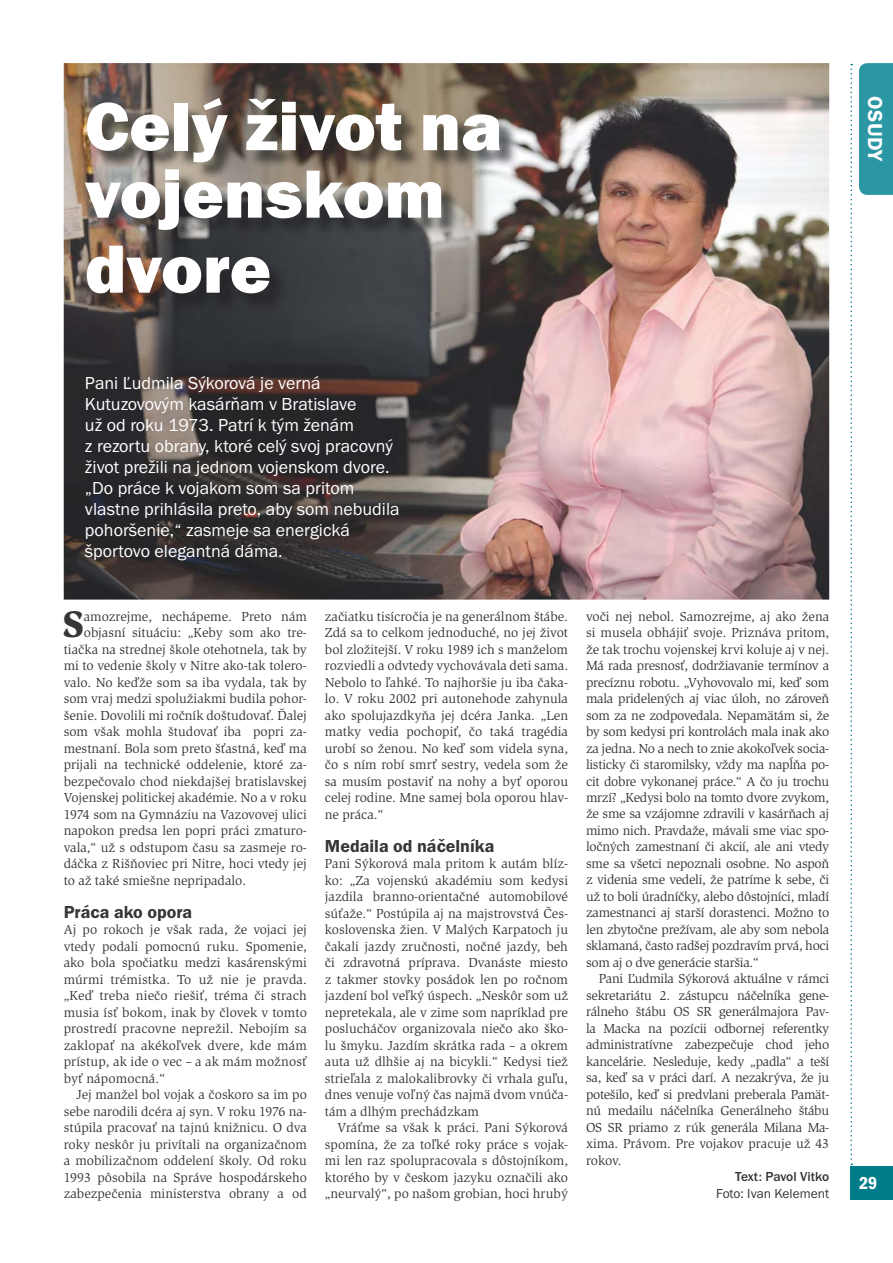
<style>
.page{position:relative;width:893px;height:1263px;background:#fff}
.page>*{position:absolute;margin:0;border:0;box-sizing:border-box;transform-origin:0 0}
.t1{font:70.5px/67.5px "Franklin Got Itc TOT Hea";color:#fff}
.t2{font:900 38.25px "Slimbach Itc TOT";color:#373535}
.t3{font:21px "Franklin Got Itc TOT Dem";letter-spacing:.015em;color:#fff}
.t4{font:18px/21px "Franklin Got Itc TOT Boo";color:#fff}
.t5{font:18px "Franklin Got Itc TOT Dem";color:#373535}
.t6{font:18px "Franklin Got Itc TOT Dem Con";color:#fff}
.t7{font:13.5px/16.5px "Slimbach Itc TOT";color:#373535;text-align:justify}
.t8{font:13.5px "Franklin Got Itc TOT Boo";color:#373535}
.t9{font:500 13.5px "Franklin Got Itc TOT";letter-spacing:-.01em;color:#373535}
</style>
<div class="page">
<div style="left:850px;top:1166px;width:43px;height:33px;background:#007b89"></div>
<svg style="left:850px;top:64px;width:2px;height:1101px"></svg>
<div style="left:859px;top:63px;width:34px;height:132px;background:#2b97a4"></div>
<img style="left:64px;top:63px;width:765px;height:537px">
<img style="left:88px;top:101px;width:429px;height:211px">
<h1 class="t1" style="left:85px;top:99px;width:419px">Celý život na vojenskom</h1>
<h1 class="t1" style="left:85px;top:242px;width:188px">dvore</h1>
<h3 class="t3" style="left:882px;top:96px;width:66px;rotate:90deg">OSUDY</h3>
<p class="t4" style="left:85px;top:374px;width:316px">Pani Ľudmila Sýkorová je verná Kutuzovovým kasárňam v Bratislave<br>už od roku 1973. Patrí k tým ženám<br>z rezortu obrany, ktoré celý svoj pracovný život prežili na jednom vojenskom dvore. „Do práce k vojakom som sa pritom vlastne prihlásila preto, aby som nebudila pohoršenie,“ zasmeje sa energická športovo elegantná dáma.</p>
<h2 class="t2" style="left:63px;top:610px;width:23px">S</h2>
<p class="t7" style="left:84px;top:609px;width:224px">amozrejme, nechápeme. Preto nám</p>
<p class="t7" style="left:84px;top:626px;width:225px">objasní situáciu: „Keby som ako tre-</p>
<p class="t7" style="left:64px;top:642px;width:245px">tiačka na strednej škole otehotnela, tak by</p>
<p class="t7" style="left:64px;top:659px;width:245px">mi to vedenie školy v Nitre ako-tak tolero-</p>
<p class="t7" style="left:64px;top:675px;width:245px">valo. No keďže som sa iba vydala, tak by</p>
<p class="t7" style="left:64px;top:692px;width:245px">som vraj medzi spolužiakmi budila pohor-</p>
<p class="t7" style="left:64px;top:708px;width:245px">šenie. Dovolili mi ročník doštudovať. Ďalej</p>
<p class="t7" style="left:64px;top:725px;width:245px">som však mohla študovať iba popri za-</p>
<p class="t7" style="left:64px;top:741px;width:245px">mestnaní. Bola som preto šťastná, keď ma</p>
<p class="t7" style="left:64px;top:758px;width:245px">prijali na technické oddelenie, ktoré za-</p>
<p class="t7" style="left:64px;top:774px;width:245px">bezpečovalo chod niekdajšej bratislavskej</p>
<p class="t7" style="left:64px;top:791px;width:245px">Vojenskej politickej akadémie. No a v roku</p>
<p class="t7" style="left:64px;top:807px;width:245px">1974 som na Gymnáziu na Vazovovej ulici</p>
<p class="t7" style="left:64px;top:824px;width:245px">napokon predsa len popri práci zmaturo-</p>
<p class="t7" style="left:64px;top:840px;width:245px">vala,“ už s odstupom času sa zasmeje ro-</p>
<p class="t7" style="left:64px;top:857px;width:245px">dáčka z Rišňoviec pri Nitre, hoci vtedy jej</p>
<p class="t7" style="left:64px;top:873px;width:184px">to až také smiešne nepripadalo.</p>
<h3 class="t5" style="left:64px;top:906px;width:130px">Práca ako opora</h3>
<p class="t7" style="left:64px;top:923px;width:245px">Aj po rokoch je však rada, že vojaci jej vtedy podali pomocnú ruku. Spomenie, ako bola spočiatku medzi kasárenskými múrmi trémistka. To už nie je pravda. „Keď treba niečo riešiť, tréma či strach musia ísť bokom, inak by človek v tomto prostredí pracovne neprežil. Nebojím sa zaklopať na akékoľvek dvere, kde mám prístup, ak ide o vec – a ak mám možnosť byť nápomocná.“</p>
<p class="t7" style="left:64px;top:1088px;width:245px;text-indent:13px">Jej manžel bol vojak a čoskoro sa im po sebe narodili dcéra aj syn. V roku 1976 na&shy;stúpila pracovať na tajnú knižnicu. O dva roky neskôr ju privítali na organizačnom a mobilizačnom oddelení školy. Od roku 1993 pôsobila na Správe hospodárskeho zabezpečenia ministerstva obrany a od</p>
<p class="t7" style="left:325px;top:609px;width:245px">začiatku tisícročia je na generálnom štábe.<br>Zdá sa to celkom jednoduché, no jej život bol zložitejší. V roku 1989 ich s manželom rozviedli a odvtedy vychovávala deti sama.<br>Nebolo to ľahké. To najhoršie ju iba čaka&shy;lo. V roku 2002 pri autonehode zahynula ako spolujazdkyňa jej dcéra Janka. „Len matky vedia pochopiť, čo taká tragédia urobí so ženou. No keď som videla syna, čo s ním robí smrť sestry, vedela som že sa musím postaviť na nohy a byť oporou celej rodine. Mne samej bola oporou hlav&shy;ne práca.“</p>
<h3 class="t5" style="left:325px;top:840px;width:171px">Medaila od náčelníka</h3>
<p class="t7" style="left:325px;top:857px;width:245px">Pani Sýkorová mala pritom k autám blíz&shy;ko: „Za vojenskú akadémiu som kedysi jazdila branno-orientačné automobilové súťaže.“ Postúpila aj na majstrovstvá Čes&shy;koslovenska žien. V Malých Karpatoch ju čakali jazdy zručnosti, nočné jazdy, beh či zdravotná príprava. Dvanáste miesto z takmer stovky posádok len po ročnom jazdení bol veľký úspech. „Neskôr som už nepretekala, ale v zime som napríklad pre poslucháčov organizovala niečo ako ško&shy;lu šmyku. Jazdím skrátka rada – a okrem auta už dlhšie aj na bicykli.“ Kedysi tiež strieľala z malokalibrovky či vrhala guľu, dnes venuje voľný čas najmä dvom vnúča&shy;tám a dlhým prechádzkam</p>
<p class="t7" style="left:325px;top:1121px;width:245px;text-indent:13px">Vráťme sa však k práci. Pani Sýkorová spomína, že za toľké roky práce s vojak&shy;mi len raz spolupracovala s dôstojníkom, ktorého by v českom jazyku označili ako „neurvalý“, po našom grobian, hoci hrubý</p>
<p class="t7" style="left:586px;top:609px;width:245px">voči nej nebol. Samozrejme, aj ako žena si musela obhájiť svoje. Priznáva pritom, že tak trochu vojenskej krvi koluje aj v nej.<br>Má rada presnosť, dodržiavanie termínov a precíznu robotu. „Vyhovovalo mi, keď som mala pridelených aj viac úloh, no zároveň som za ne zodpovedala. Nepamätám si, že by som kedysi pri kontrolách mala inak ako za jedna. No a nech to znie akokoľvek socia&shy;listicky či staromilsky, vždy ma napĺňa po&shy;cit dobre vykonanej práce.“ A čo ju trochu mrzí? „Kedysi bolo na tomto dvore zvykom, že sme sa vzájomne zdravili v kasárňach aj mimo nich. Pravdaže, mávali sme viac spo&shy;ločných zamestnaní či akcií, ale ani vtedy sme sa všetci nepoznali osobne. No aspoň z videnia sme vedeli, že patríme k sebe, či už to boli úradníčky, alebo dôstojníci, mladí zamestnanci aj starší dorastenci. Možno to len zbytočne prežívam, ale aby som nebola sklamaná, často radšej pozdravím prvá, hoci som aj o dve generácie staršia.“</p>
<p class="t7" style="left:586px;top:972px;width:245px;text-indent:13px">Pani Ľudmila Sýkorová aktuálne v rámci sekretariátu 2. zástupcu náčelníka gene&shy;rálneho štábu OS SR generálmajora Pav&shy;la Macka na pozícii odbornej referentky administratívne zabezpečuje chod jeho kancelárie. Nesleduje, kedy „padla“ a teší sa, keď sa v práci darí. A nezakrýva, že ju potešilo, keď si predvlani preberala Pamät&shy;nú medailu náčelníka Generálneho štábu OS SR priamo z rúk generála Milana Ma&shy;xima. Právom. Pre vojakov pracuje už 43 rokov.</p>
<p class="t9" style="left:735px;top:1172px;width:95px">Text: Pavol Vitko</p>
<p class="t8" style="left:716px;top:1188px;width:115px">Foto: Ivan Kelement</p>
<h3 class="t6" style="left:859px;top:1172px;width:20px">29</h3>
</div>
